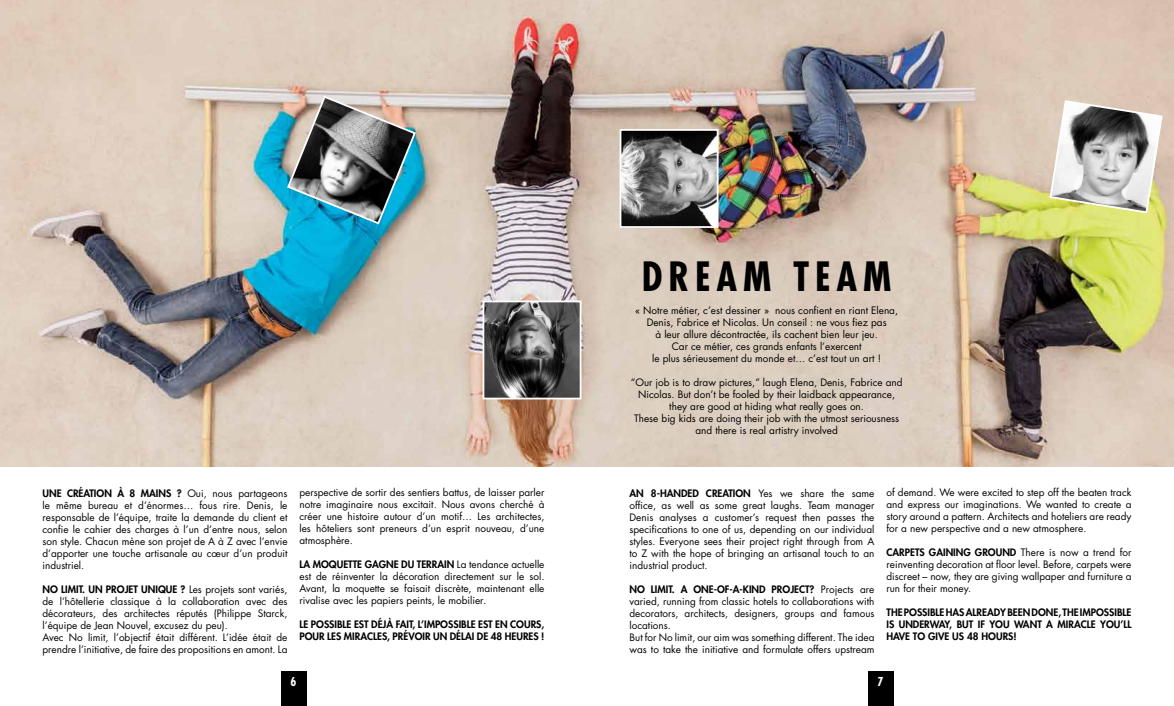
<style>
.page{position:relative;width:1174px;height:706px;background:#fff}
.page>*{position:absolute;margin:0;border:0;box-sizing:border-box;transform-origin:0 0}
.t1{font:700 condensed 39.3px "Futura";letter-spacing:.15em;color:#000}
.t2{font:700 condensed 12px "Futura";color:#fff}
.t3{font:10px/12px "Futura";color:#000;text-align:justify}
.t4{font:800 10px "Futura";color:#000}
.s1{font-weight:800}
</style>
<div class="page">
<div style="left:867px;top:671px;width:26px;height:35px;background:#000"></div>
<img style="left:0;top:0;width:1174px;height:467px">
<div style="left:280px;top:671px;width:26px;height:35px;background:#000"></div>
<img style="left:485px;top:303px;width:93px;height:93px">
<div style="left:482px;top:300px;width:99px;height:99px;border:2px solid #fff"></div>
<img style="left:622px;top:132px;width:93px;height:93px">
<div style="left:619px;top:129px;width:99px;height:99px;border:2px solid #fff"></div>
<img style="left:286px;top:94px;width:131px;height:132px">
<svg style="left:1048px;top:99px;width:115px;height:115px"></svg>
<p class="t4" style="left:43px;top:486px;width:106px">UNE CRÉATION À 8 MAINS</p>
<p class="t3" style="left:43px;top:487px;width:246px;text-indent:134px"><span class="s1">?</span> Oui, nous partageons le même bureau et d’énormes… fous rire. Denis, le responsable de l’équipe, traite la demande du client et confie le cahier des charges à l’un d’entre nous, selon son style. Chacun mène son projet de A à Z avec l’envie d’apporter une touche artisanale au cœur d’un produit industriel.</p>
<p class="t4" style="left:43px;top:582px;width:25px">NO LIMIT</p>
<p class="t4" style="left:82px;top:582px;width:66px">. UN PROJET UNIQUE</p>
<p class="t3" style="left:43px;top:583px;width:246px;text-align:left;text-indent:138px"><span class="s1">?</span> Les projets sont variés, de l’hôtellerie classique à la collaboration avec des décorateurs, des architectes réputés (Philippe Starck, l’équipe de Jean Nouvel, excusez du peu).<br>Avec No limit, l’objectif était différent. L’idée était de prendre l’initiative, de faire des propositions en amont. La</p>
<p class="t3" style="left:299px;top:487px;width:246px">perspective de sortir des sentiers battus, de laisser parler notre imaginaire nous excitait. Nous avons cherché à créer une histoire autour d’un motif… Les architectes, les hôteliers sont preneurs d’un esprit nouveau, d’une atmosphère.</p>
<p class="t4" style="left:299px;top:558px;width:36px">LA MOQUETTE</p>
<p class="t4" style="left:365px;top:558px;width:8px">GAGNE</p>
<p class="t4" style="left:401px;top:558px;width:22px">DU TERRAIN</p>
<p class="t3" style="left:299px;top:559px;width:246px;text-indent:157px">La tendance actuelle est de réinventer la décoration directement sur le sol.<br>Avant, la moquette se faisait discrète, maintenant elle rivalise avec les papiers peints, le mobilier.</p>
<p class="t4" style="left:299px;top:618px;width:30px">LE POSSIBLE</p>
<p class="t4" style="left:354px;top:618px;width:100px">EST DÉJÀ FAIT, L’IMPOSSIBLE</p>
<p class="t4" style="left:478px;top:618px;width:68px">EST ENCOURS,</p>
<p class="t4" style="left:299px;top:630px;width:51px">POUR LES MIRACLES</p>
<p class="t4" style="left:387px;top:630px;width:124px">, PRÉVOIR UN DÉLAI DE 48 HEURES</p>
<p class="t4" style="left:541px;top:630px;width:5px">!</p>
<p class="t2" style="left:290px;top:674px;width:7px">6</p>
<h1 class="t1" style="left:642px;top:251px;width:251px">DREAM TEAM</h1>
<p class="t3" style="left:635px;top:304px;width:264px;text-align:center">« Notre métier, c’est dessiner » nous confient en riant Elena, Denis, Fabrice et Nicolas. Un conseil : ne vous fiez pas<br>à leur allure décontractée, ils cachent bien leur jeu.<br>Car ce métier, ces grands enfants l’exercent<br>le plus sérieusement du monde et… c’est tout un art !</p>
<p class="t3" style="left:631px;top:376px;width:273px;text-align:center">“Our job is to draw pictures,” laugh Elena, Denis, Fabrice and Nicolas. But don’t be fooled by their laidback appearance, they are good at hiding what really goes on.<br>These big kids are doing their job with the utmost seriousness and there is real artistry involved</p>
<p class="t3" style="left:629px;top:487px;width:246px;text-indent:106px"><span class="s1">ON</span> Yes we share the same office, as well as some great laughs. Team manager Denis analyses a customer’s request then passes the specifications to one of us, depending on our individual styles. Everyone sees their project right through from A to Z with the hope of bringing an artisanal touch to an industrial product.</p>
<p class="t4" style="left:629px;top:582px;width:27px">NO LIMIT</p>
<p class="t4" style="left:672px;top:582px;width:84px">. A ONE-OF-A-KIND</p>
<p class="t4" style="left:629px;top:486px;width:38px">AN 8-HANDED</p>
<p class="t4" style="left:706px;top:486px;width:6px">CREATI</p>
<p class="t3" style="left:629px;top:583px;width:246px;text-align:left;text-indent:142px"><span class="s1">PROJECT?</span> Projects are varied, running from classic hotels to collaborations with decorators, architects, designers, groups and famous locations.<br>But for No limit, our aim was something different. The idea was to take the initiative and formulate offers upstream</p>
<p class="t3" style="left:886px;top:487px;width:246px">of demand. We were excited to step off the beaten track and express our imaginations. We wanted to create a story around a pattern. Architects and hoteliers are ready for a new perspective and a new atmosphere.</p>
<p class="t4" style="left:886px;top:546px;width:13px">CARPETS</p>
<p class="t4" style="left:929px;top:546px;width:7px">GAINING</p>
<p class="t4" style="left:975px;top:546px;width:29px">GROUND</p>
<p class="t3" style="left:886px;top:547px;width:246px;text-indent:134px">There is now a trend for reinventing decoration at floor level. Before, carpets were discreet – now, they are giving wallpaper and furniture a run for their money.</p>
<p class="t4" style="left:886px;top:606px;width:36px">THE POSSIBLE</p>
<p class="t4" style="left:945px;top:606px;width:7px">HAS</p>
<p class="t4" style="left:965px;top:606px;width:7px">ALREAD</p>
<p class="t4" style="left:1000px;top:606px;width:14px">Y BEEN</p>
<p class="t4" style="left:1031px;top:606px;width:78px">DONE, THE IMPOSSIBLE</p>
<p class="t4" style="left:886px;top:618px;width:20px">IS UNDER</p>
<p class="t4" style="left:930px;top:618px;width:34px">WAY, BUT</p>
<p class="t4" style="left:977px;top:618px;width:53px">IF YOU WANT</p>
<p class="t4" style="left:1046px;top:618px;width:18px">A MIRACLE</p>
<p class="t4" style="left:1100px;top:618px;width:29px">YOU’LL</p>
<p class="t4" style="left:886px;top:630px;width:132px">HAVE TO GIVE US 48 HOURS!</p>
<p class="t2" style="left:877px;top:674px;width:7px">7</p>
</div>
